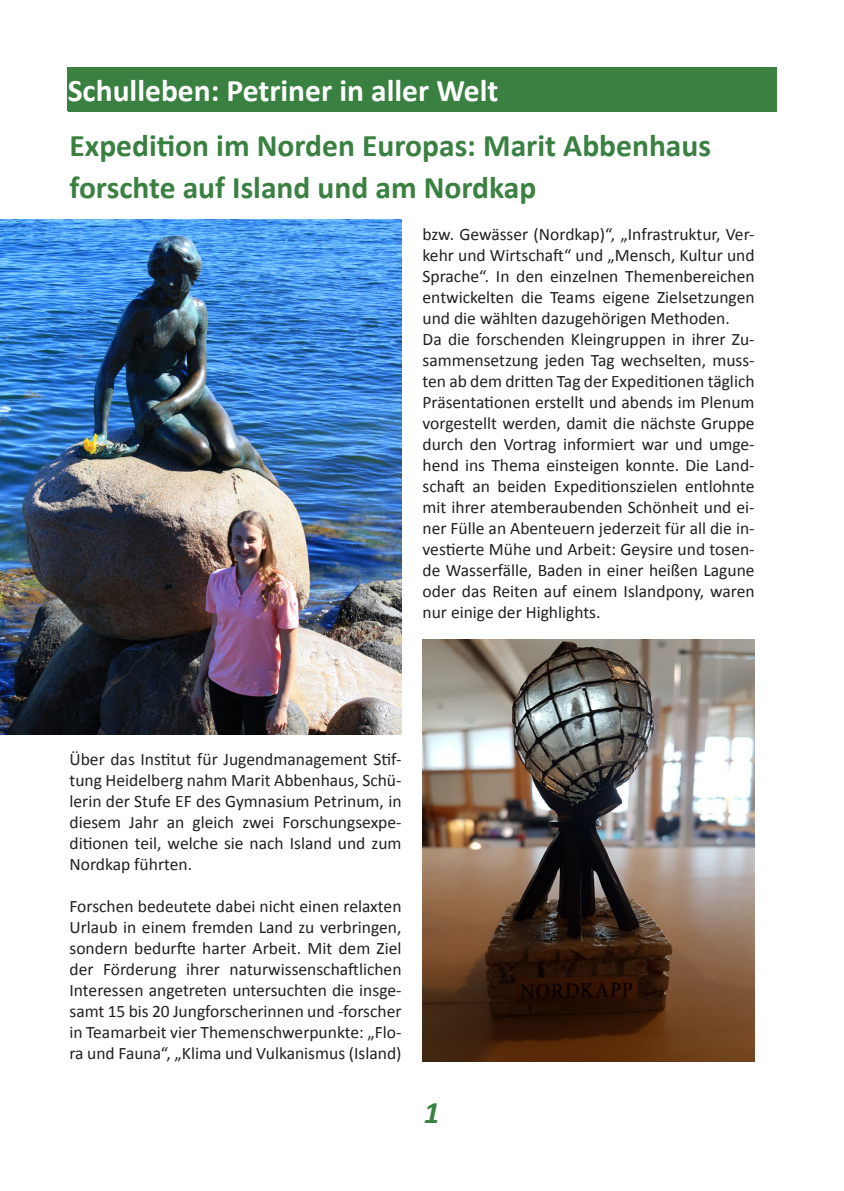
<style>
.page{position:relative;width:844px;height:1191px;background:#fff}
.page>*{position:absolute;margin:0;border:0;box-sizing:border-box;transform-origin:0 0}
.t1{font:700 31.5px/42px "Calibri";color:#398041}
.t2{font:700 31.5px "Calibri";color:#fff}
.t3{font:italic 700 31.5px "Calibri";color:#398041}
.t4{font:17.5px/21px "Calibri";color:#231f20;text-align:justify}
</style>
<div class="page">
<div style="left:68px;top:67px;width:708px;height:45px;background:#398041"></div>
<img style="left:0;top:219px;width:401px;height:515px">
<img style="left:422px;top:639px;width:332px;height:423px">
<p class="t2" style="left:68px;top:70px;width:432px">Schulleben: Petriner in aller Welt</p>
<p class="t1" style="left:69px;top:125px;width:643px">Expedition im Norden Europas: Marit Abbenhaus forschte auf Island und am Nordkap</p>
<p class="t4" style="left:422px;top:224px;width:333px">bzw. Gewässer (Nordkap)“, „Infrastruktur, Ver&shy;kehr und Wirtschaft“ und „Mensch, Kultur und Sprache“. In den einzelnen Themenbereichen entwickelten die Teams eigene Zielsetzungen und die wählten dazugehörigen Methoden.</p>
<p class="t4" style="left:422px;top:329px;width:333px">Da die forschenden Kleingruppen in ihrer Zu&shy;sammensetzung jeden Tag wechselten, muss&shy;ten ab dem dritten Tag der Expeditionen täglich Präsentationen erstellt und abends im Plenum vorgestellt werden, damit die nächste Gruppe durch den Vortrag informiert war und umge&shy;hend ins Thema einsteigen konnte. Die Land&shy;schaft an beiden Expeditionszielen entlohnte mit ihrer atemberaubenden Schönheit und ei&shy;ner Fülle an Abenteuern jederzeit für all die in&shy;vestierte Mühe und Arbeit: Geysire und tosen&shy;de Wasserfälle, Baden in einer heißen Lagune oder das Reiten auf einem Islandpony, waren nur einige der Highlights.</p>
<p class="t4" style="left:69px;top:749px;width:333px">Über das Institut für Jugendmanagement Stif&shy;tung Heidelberg nahm Marit Abbenhaus, Schü&shy;lerin der Stufe EF des Gymnasium Petrinum, in diesem Jahr an gleich zwei Forschungsexpe&shy;ditionen teil, welche sie nach Island und zum Nordkap führten.</p>
<p class="t4" style="left:69px;top:896px;width:333px">Forschen bedeutete dabei nicht einen relaxten Urlaub in einem fremden Land zu verbringen, sondern bedurfte harter Arbeit. Mit dem Ziel der Förderung ihrer naturwissenschaftlichen Interessen angetreten untersuchten die insge&shy;samt 15 bis 20 Jungforscherinnen und -forscher in Teamarbeit vier Themenschwerpunkte: „Flo&shy;ra und Fauna“, „Klima und Vulkanismus (Island)</p>
<h1 class="t3" style="left:424px;top:1092px;width:17px">1</h1>
</div>
